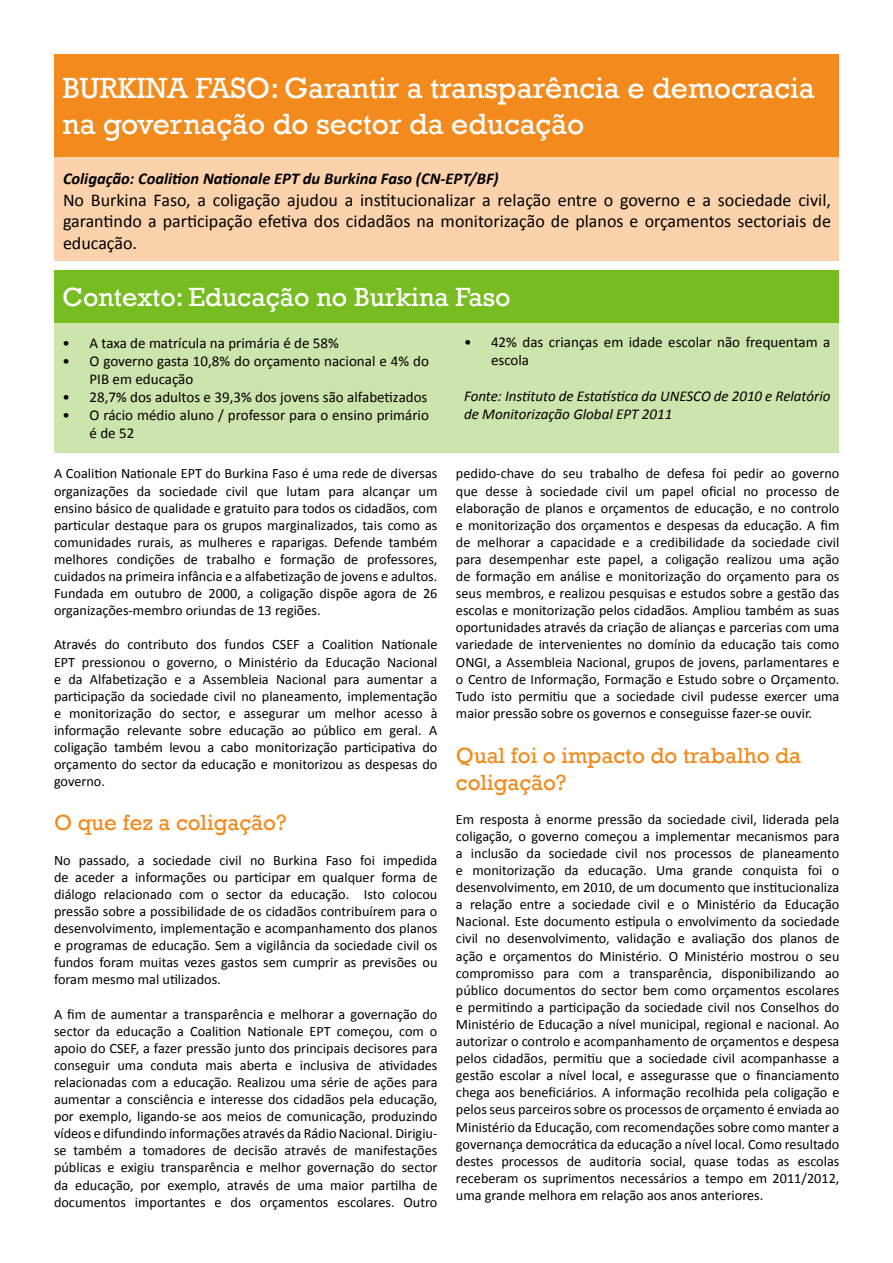
<style>
.page{position:relative;width:893px;height:1263px;background:#fff}
.page>*{position:absolute;margin:0;border:0;box-sizing:border-box;transform-origin:0 0}
.t1{font:30px/36px "Rockwell";color:#fff}
.t2{font:27px "Rockwell";color:#fff}
.t3{font:22.5px/27px "Rockwell";color:#f28a1d}
.t4{font:18px/21.6px "Calibri";color:#000;text-align:justify}
.t5{font:italic 700 16.5px "Calibri";color:#000}
.t6{font:15px/18px "Calibri";color:#000}
.t7{font:italic 15px/18px "Calibri";color:#000}
.t8{font:14.25px/17.1px "Calibri";color:#000;text-align:justify}
</style>
<div class="page">
<div style="left:54px;top:54px;width:785px;height:104px;background:#f28a1d"></div>
<div style="left:54px;top:158px;width:785px;height:103px;background:#fbd2ab"></div>
<div style="left:391px;top:311px;width:90px;height:142px;background:#cde4ac"></div>
<div style="left:54px;top:318px;width:383px;height:135px;background:#cde4ac"></div>
<div style="left:455px;top:318px;width:384px;height:135px;background:#cde4ac"></div>
<div style="left:54px;top:270px;width:785px;height:53px;background:#77bc21"></div>
<h1 class="t1" style="left:63px;top:71px;width:754px">BURKINA FASO: Garantir a transparência e democracia na governação do sector da educação</h1>
<p class="t5" style="left:63px;top:168px;width:437px">Coligação: Coalition Nationale EPT du Burkina Faso (CN-EPT/BF)</p>
<p class="t4" style="left:63px;top:189px;width:769px">No Burkina Faso, a coligação ajudou a institucionalizar a relação entre o governo e a sociedade civil, garantindo a participação efetiva dos cidadãos na monitorização de planos e orçamentos sectoriais de educação.</p>
<h2 class="t2" style="left:63px;top:281px;width:449px">Contexto: Educação no Burkina Faso</h2>
<p class="t6" style="left:63px;top:334px;width:278px">• A taxa de matrícula na primária é de 58%</p>
<p class="t6" style="left:90px;top:352px;width:341px;text-indent:-27px">• O governo gasta 10,8% do orçamento nacional e 4% do<br>PIB em educação</p>
<p class="t6" style="left:63px;top:388px;width:366px">• 28,7% dos adultos e 39,3% dos jovens são alfabetizados</p>
<p class="t6" style="left:90px;top:406px;width:341px;text-indent:-27px">• O rácio médio aluno / professor para o ensino primário é de 52</p>
<p class="t8" style="left:54px;top:465px;width:385px">A Coalition Nationale EPT do Burkina Faso é uma rede de diversas organizações da sociedade civil que lutam para alcançar um ensino básico de qualidade e gratuito para todos os cidadãos, com particular destaque para os grupos marginalizados, tais como as comunidades rurais, as mulheres e raparigas. Defende também melhores condições de trabalho e formação de professores, cuidados na primeira infância e a alfabetização de jovens e adultos.<br>Fundada em outubro de 2000, a coligação dispõe agora de 26 organizações-membro oriundas de 13 regiões.</p>
<p class="t8" style="left:54px;top:636px;width:385px">Através do contributo dos fundos CSEF a Coalition Nationale EPT pressionou o governo, o Ministério da Educação Nacional e da Alfabetização e a Assembleia Nacional para aumentar a participação da sociedade civil no planeamento, implementação e monitorização do sector, e assegurar um melhor acesso à informação relevante sobre educação ao público em geral. A coligação também levou a cabo monitorização participativa do orçamento do sector da educação e monitorizou as despesas do governo.</p>
<h3 class="t3" style="left:54px;top:810px;width:234px">O que fez a coligação?</h3>
<p class="t8" style="left:54px;top:851px;width:385px">No passado, a sociedade civil no Burkina Faso foi impedida de aceder a informações ou participar em qualquer forma de diálogo relacionado com o sector da educação. Isto colocou pressão sobre a possibilidade de os cidadãos contribuírem para o desenvolvimento, implementação e acompanhamento dos planos e programas de educação. Sem a vigilância da sociedade civil os fundos foram muitas vezes gastos sem cumprir as previsões ou foram mesmo mal utilizados.</p>
<p class="t8" style="left:54px;top:1005px;width:385px">A fim de aumentar a transparência e melhorar a governação do sector da educação a Coalition Nationale EPT começou, com o apoio do CSEF, a fazer pressão junto dos principais decisores para conseguir uma conduta mais aberta e inclusiva de atividades relacionadas com a educação. Realizou uma série de ações para aumentar a consciência e interesse dos cidadãos pela educação, por exemplo, ligando-se aos meios de comunicação, produzindo vídeos e difundindo informações através da Rádio Nacional. Dirigiu&shy;se também a tomadores de decisão através de manifestações públicas e exigiu transparência e melhor governação do sector da educação, por exemplo, através de uma maior partilha de documentos importantes e dos orçamentos escolares. Outro</p>
<p class="t6" style="left:491px;top:333px;width:341px;text-indent:-27px">• 42% das crianças em idade escolar não frequentam a escola</p>
<p class="t7" style="left:464px;top:387px;width:368px">Fonte: Instituto de Estatística da UNESCO de 2010 e Relatório de Monitorização Global EPT 2011</p>
<p class="t8" style="left:456px;top:465px;width:385px">pedido-chave do seu trabalho de defesa foi pedir ao governo que desse à sociedade civil um papel oficial no processo de elaboração de planos e orçamentos de educação, e no controlo e monitorização dos orçamentos e despesas da educação. A fim de melhorar a capacidade e a credibilidade da sociedade civil para desempenhar este papel, a coligação realizou uma ação de formação em análise e monitorização do orçamento para os seus membros, e realizou pesquisas e estudos sobre a gestão das escolas e monitorização pelos cidadãos. Ampliou também as suas oportunidades através da criação de alianças e parcerias com uma variedade de intervenientes no domínio da educação tais como ONGI, a Assembleia Nacional, grupos de jovens, parlamentares e o Centro de Informação, Formação e Estudo sobre o Orçamento.<br>Tudo isto permitiu que a sociedade civil pudesse exercer uma maior pressão sobre os governos e conseguisse fazer-se ouvir.</p>
<h3 class="t3" style="left:456px;top:742px;width:347px">Qual foi o impacto do trabalho da coligação?</h3>
<p class="t8" style="left:456px;top:810px;width:385px">Em resposta à enorme pressão da sociedade civil, liderada pela coligação, o governo começou a implementar mecanismos para a inclusão da sociedade civil nos processos de planeamento e monitorização da educação. Uma grande conquista foi o desenvolvimento, em 2010, de um documento que institucionaliza a relação entre a sociedade civil e o Ministério da Educação Nacional. Este documento estipula o envolvimento da sociedade civil no desenvolvimento, validação e avaliação dos planos de ação e orçamentos do Ministério. O Ministério mostrou o seu compromisso para com a transparência, disponibilizando ao público documentos do sector bem como orçamentos escolares e permitindo a participação da sociedade civil nos Conselhos do Ministério de Educação a nível municipal, regional e nacional. Ao autorizar o controlo e acompanhamento de orçamentos e despesa pelos cidadãos, permitiu que a sociedade civil acompanhasse a gestão escolar a nível local, e assegurasse que o financiamento chega aos beneficiários. A informação recolhida pela coligação e pelos seus parceiros sobre os processos de orçamento é enviada ao Ministério da Educação, com recomendações sobre como manter a governança democrática da educação a nível local. Como resultado destes processos de auditoria social, quase todas as escolas receberam os suprimentos necessários a tempo em 2011/2012, uma grande melhora em relação aos anos anteriores.</p>
</div>
